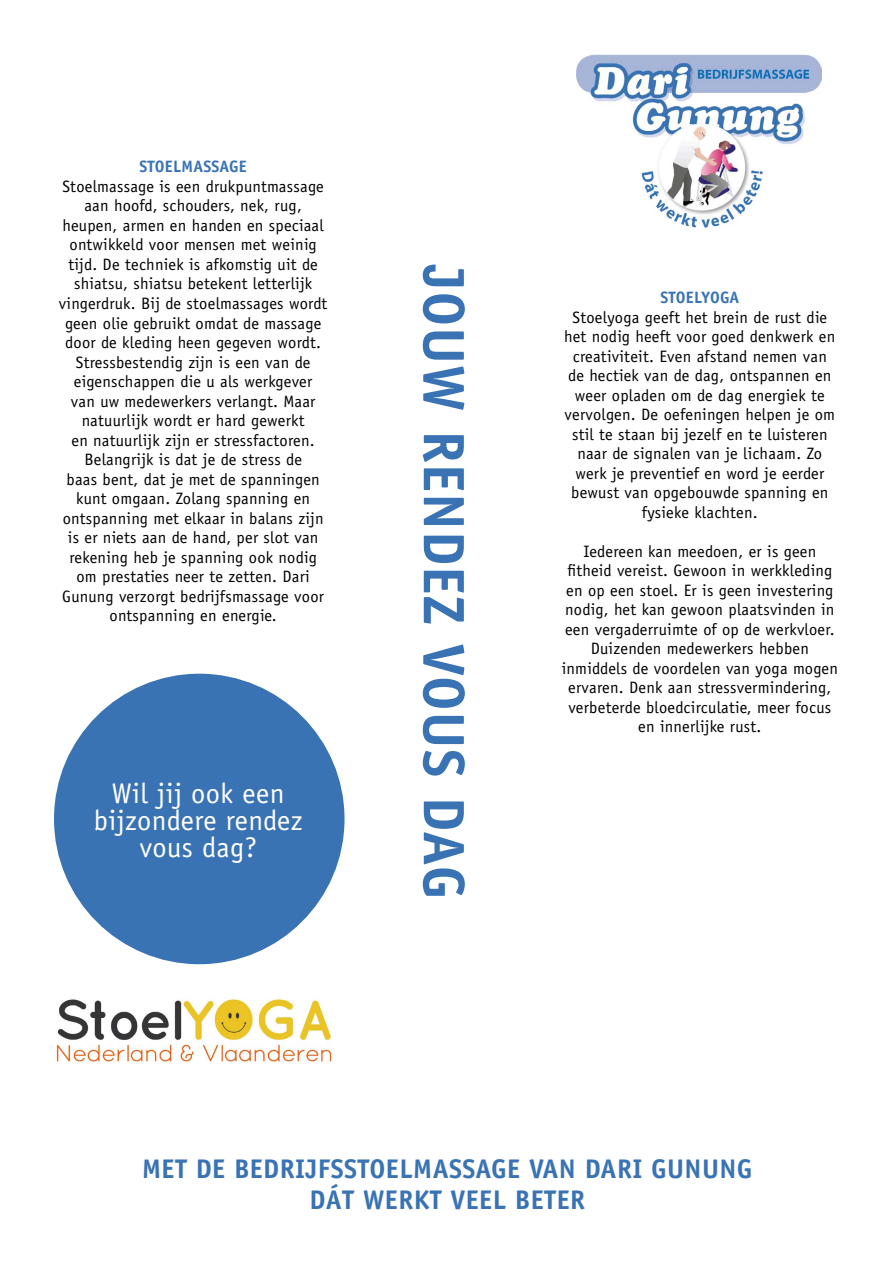
<style>
.page{position:relative;width:893px;height:1263px;background:#fff}
.page>*{position:absolute;margin:0;border:0;box-sizing:border-box;transform-origin:0 0}
.t1{font:700 58.5px "Officina Sans";letter-spacing:.015em;color:#3a73b4}
.t2{font:28.5px/27px "Officina Sans";letter-spacing:.015em;color:#fff;text-align:center}
.t3{font:700 27px/31.5px "Officina Sans";letter-spacing:.015em;color:#3a73b4;text-align:center}
.t4{font:16.5px/19.5px "Officina Sans";letter-spacing:.015em;color:#000;text-align:center}
.t5{font:700 16.5px "Officina Sans";letter-spacing:.015em;color:#3a73b4}
</style>
<div class="page">
<img style="left:577px;top:54px;width:244px;height:174px">
<div style="left:54px;top:674px;width:291px;height:290px;background:#3a73b4;border-radius:50%"></div>
<img style="left:56px;top:998px;width:276px;height:64px">
<p class="t5" style="left:139px;top:157px;width:109px">STOELMASSAGE</p>
<p class="t4" style="left:59px;top:177px;width:270px">Stoelmassage is een drukpuntmassage aan hoofd, schouders, nek, rug, heupen, armen en handen en speciaal ontwikkeld voor mensen met weinig tijd. De techniek is afkomstig uit de shiatsu, shiatsu betekent letterlijk vingerdruk. Bij de stoelmassages wordt geen olie gebruikt omdat de massage door de kleding heen gegeven wordt.<br>Stressbestendig zijn is een van de eigenschappen die u als werkgever<br>van uw medewerkers verlangt. Maar natuurlijk wordt er hard gewerkt<br>en natuurlijk zijn er stressfactoren.<br>Belangrijk is dat je de stress de<br>baas bent, dat je met de spanningen kunt omgaan. Zolang spanning en ontspanning met elkaar in balans zijn is er niets aan de hand, per slot van rekening heb je spanning ook nodig om prestaties neer te zetten. Dari Gunung verzorgt bedrijfsmassage voor ontspanning en energie.</p>
<h2 class="t2" style="left:94px;top:779px;width:210px">Wil jij ook een bijzondere rendez vous dag?</h2>
<h1 class="t1" style="left:480px;top:265px;width:636px;rotate:90deg">JOUW RENDEZ VOUS DAG</h1>
<p class="t5" style="left:660px;top:287px;width:81px">STOELYOGA</p>
<p class="t4" style="left:564px;top:307px;width:273px">Stoelyoga geeft het brein de rust die het nodig heeft voor goed denkwerk en creativiteit. Even afstand nemen van de hectiek van de dag, ontspannen en weer opladen om de dag energiek te vervolgen. De oefeningen helpen je om stil te staan bij jezelf en te luisteren naar de signalen van je lichaam. Zo werk je preventief en word je eerder bewust van opgebouwde spanning en fysieke klachten.</p>
<p class="t4" style="left:562px;top:541px;width:278px">Iedereen kan meedoen, er is geen fitheid vereist. Gewoon in werkkleding en op een stoel. Er is geen investering nodig, het kan gewoon plaatsvinden in een vergaderruimte of op de werkvloer.<br>Duizenden medewerkers hebben inmiddels de voordelen van yoga mogen ervaren. Denk aan stressvermindering, verbeterde bloedcirculatie, meer focus en innerlijke rust.</p>
<h3 class="t3" style="left:142px;top:1153px;width:612px">MET DE BEDRIJFSSTOELMASSAGE VAN DARI GUNUNG<br>DÁT WERKT VEEL BETER</h3>
</div>
